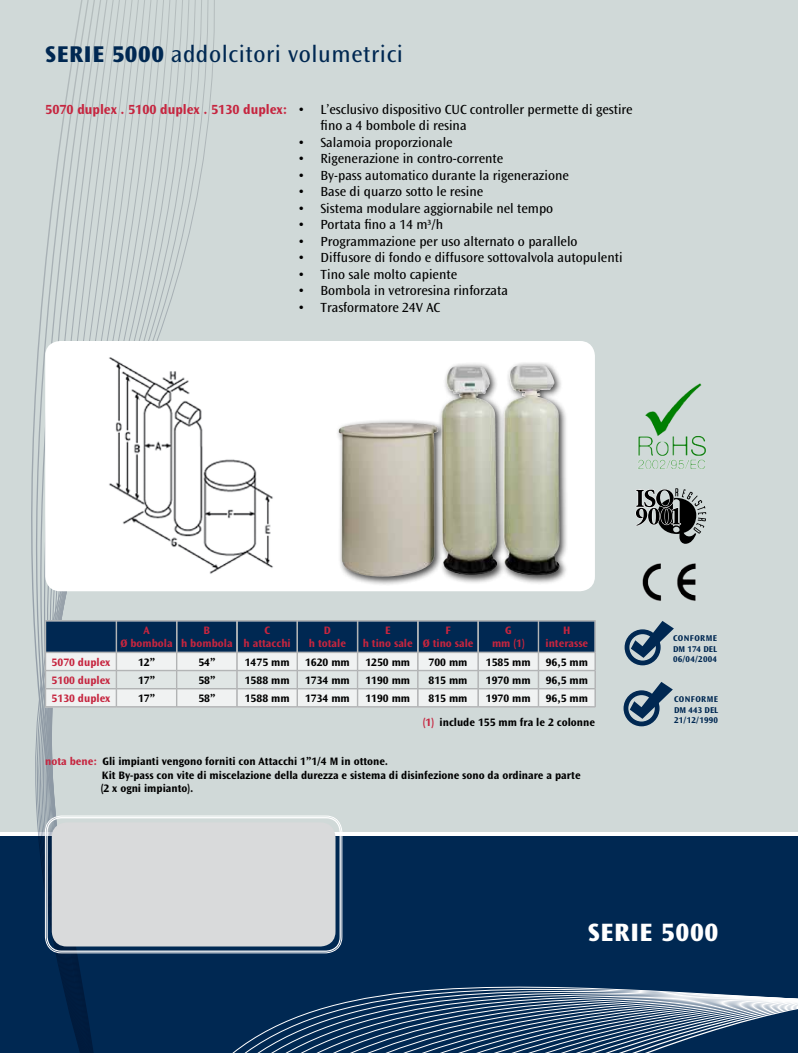
<style>
.page{position:relative;width:798px;height:1053px;background:#fff}
.page>*{position:absolute;margin:0;border:0;box-sizing:border-box;transform-origin:0 0}
.t1{font:800 26.12px "Ocean Sans Std";letter-spacing:.025em;color:#fff}
.t2{font:23.75px "Ocean Sans Std";letter-spacing:.025em;color:#002852}
.t3{font:13.75px/16.5px "Ocean Sans Std";color:#000}
.t4{font:700 13.75px "Ocean Sans Std";color:#c6253f}
.t5{font:700 11.25px/13.5px "Ocean Sans Std";color:#000}
.t6{font:700 11.25px/13.5px "Ocean Sans Std";color:#c6253f;text-align:center}
.t7{font:700 8.75px/10.5px "Ocean Sans Std";letter-spacing:.025em;color:#002852}
.s1{font-weight:800}
.s2{color:#c6253f}
</style>
<div class="page">
<div style="left:0;top:0;width:797px;height:831px;background:#d0d9d8"></div>
<div style="left:0;top:836px;width:797px;height:216px;background:#002852"></div>
<svg style="left:30px;top:0;width:195px;height:1052px"></svg>
<div style="left:45px;top:341px;width:549px;height:250px;background:#fff;border-radius:15px"></div>
<div style="left:334px;top:361px;width:234px;height:224px;background:#000;opacity:.75"></div>
<img style="left:509px;top:365px;width:23px;height:26px">
<img style="left:109px;top:357px;width:164px;height:217px">
<svg style="left:117px;top:927px;width:680px;height:125px"></svg>
<div style="left:52px;top:822px;width:283px;height:124px;background:#d9dadb;border-radius:15px"></div>
<div style="left:45px;top:815px;width:297px;height:137px;border:1px solid #fff;border-radius:16px"></div>
<div style="left:46px;top:817px;width:295px;height:134px;border:1px solid #fff;border-radius:14px"></div>
<svg style="left:45px;top:620px;width:551px;height:87px"></svg>
<hr style="left:116px;top:706px;width:61px;height:1px;background:#b1b3b4">
<hr style="left:177px;top:706px;width:60px;height:1px;background:#b1b3b4">
<hr style="left:237px;top:706px;width:60px;height:1px;background:#b1b3b4">
<hr style="left:297px;top:706px;width:60px;height:1px;background:#b1b3b4">
<hr style="left:357px;top:706px;width:61px;height:1px;background:#b1b3b4">
<hr style="left:418px;top:706px;width:60px;height:1px;background:#b1b3b4">
<hr style="left:478px;top:706px;width:60px;height:1px;background:#b1b3b4">
<hr style="left:538px;top:706px;width:57px;height:1px;background:#b1b3b4">
<hr style="left:45px;top:706px;width:71px;height:1px;background:#b1b3b4">
<svg style="left:635px;top:488px;width:71px;height:55px"></svg>
<img style="left:638px;top:383px;width:68px;height:86px">
<img style="left:642px;top:563px;width:54px;height:38px">
<svg style="left:624px;top:621px;width:49px;height:45px"></svg>
<svg style="left:623px;top:682px;width:49px;height:45px"></svg>
<h2 class="t2" style="left:45px;top:41px;width:359px"><span class="s1">SERIE 5000</span> addolcitori volumetrici</h2>
<p class="t4" style="left:45px;top:101px;width:243px">5070 duplex . 5100 duplex . 5130 duplex:</p>
<p class="t3" style="left:320px;top:101px;width:313px;text-indent:-22px">• L’esclusivo dispositivo CUC controller permette di gestire fino a 4 bombole di resina</p>
<p class="t3" style="left:298px;top:134px;width:156px">• Salamoia proporzionale</p>
<p class="t3" style="left:298px;top:151px;width:207px">• Rigenerazione in contro-corrente</p>
<p class="t3" style="left:298px;top:167px;width:272px">• By-pass automatico durante la rigenerazione</p>
<p class="t3" style="left:298px;top:184px;width:187px">• Base di quarzo sotto le resine</p>
<p class="t3" style="left:298px;top:200px;width:257px">• Sistema modulare aggiornabile nel tempo</p>
<p class="t3" style="left:298px;top:217px;width:146px">• Portata fino a 14 m³/h</p>
<p class="t3" style="left:298px;top:233px;width:281px">• Programmazione per uso alternato o parallelo</p>
<p class="t3" style="left:298px;top:250px;width:326px">• Diffusore di fondo e diffusore sottovalvola autopulenti</p>
<p class="t3" style="left:298px;top:266px;width:160px">• Tino sale molto capiente</p>
<p class="t3" style="left:298px;top:283px;width:211px">• Bombola in vetroresina rinforzata</p>
<p class="t3" style="left:298px;top:299px;width:143px">• Trasformatore 24V AC</p>
<p class="t6" style="left:120px;top:623px;width:54px">A<br>Ø bombola</p>
<p class="t6" style="left:181px;top:623px;width:53px">B<br>h bombola</p>
<p class="t6" style="left:243px;top:623px;width:49px">C<br>h attacchi</p>
<p class="t6" style="left:309px;top:623px;width:39px">D<br>h totale</p>
<p class="t6" style="left:362px;top:623px;width:51px">E<br>h tino sale</p>
<p class="t6" style="left:422px;top:623px;width:52px">F<br>Ø tino sale</p>
<p class="t6" style="left:492px;top:623px;width:34px">G<br>mm (1)</p>
<p class="t6" style="left:545px;top:623px;width:44px">H interasse</p>
<p class="t6" style="left:52px;top:655px;width:60px">5070 duplex</p>
<p class="t5" style="left:138px;top:655px;width:18px">12”</p>
<p class="t5" style="left:198px;top:655px;width:18px">54”</p>
<p class="t5" style="left:245px;top:655px;width:46px">1475 mm</p>
<p class="t5" style="left:305px;top:655px;width:46px">1620 mm</p>
<p class="t5" style="left:365px;top:655px;width:46px">1250 mm</p>
<p class="t5" style="left:428px;top:655px;width:40px">700 mm</p>
<p class="t5" style="left:486px;top:655px;width:46px">1585 mm</p>
<p class="t5" style="left:545px;top:655px;width:44px">96,5 mm</p>
<p class="t6" style="left:52px;top:673px;width:60px">5100 duplex</p>
<p class="t5" style="left:138px;top:673px;width:18px">17”</p>
<p class="t5" style="left:198px;top:673px;width:18px">58”</p>
<p class="t5" style="left:245px;top:673px;width:46px">1588 mm</p>
<p class="t5" style="left:305px;top:673px;width:46px">1734 mm</p>
<p class="t5" style="left:365px;top:673px;width:46px">1190 mm</p>
<p class="t5" style="left:428px;top:673px;width:40px">815 mm</p>
<p class="t5" style="left:486px;top:673px;width:46px">1970 mm</p>
<p class="t5" style="left:545px;top:673px;width:44px">96,5 mm</p>
<p class="t6" style="left:52px;top:691px;width:60px">5130 duplex</p>
<p class="t5" style="left:138px;top:691px;width:18px">17”</p>
<p class="t5" style="left:198px;top:691px;width:18px">58”</p>
<p class="t5" style="left:245px;top:691px;width:46px">1588 mm</p>
<p class="t5" style="left:305px;top:691px;width:46px">1734 mm</p>
<p class="t5" style="left:365px;top:691px;width:46px">1190 mm</p>
<p class="t5" style="left:428px;top:691px;width:40px">815 mm</p>
<p class="t5" style="left:486px;top:691px;width:46px">1970 mm</p>
<p class="t5" style="left:545px;top:691px;width:44px">96,5 mm</p>
<p class="t5" style="left:422px;top:716px;width:174px"><span class="s2">(1)</span> include 155 mm fra le 2 colonne</p>
<p class="t5" style="left:101px;top:754px;width:481px;text-indent:-56px"><span class="s2">nota bene:</span> Gli impianti vengono forniti con Attacchi 1”1/4 M in ottone.<br>Kit By-pass con vite di miscelazione della durezza e sistema di disinfezione sono da ordinare a parte (2 x ogni impianto).</p>
<p class="t7" style="left:672px;top:633px;width:46px">conforme<br>DM 174 del<br>06/04/2004</p>
<p class="t7" style="left:673px;top:694px;width:46px">conforme<br>DM 443 del<br>21/12/1990</p>
<h1 class="t1" style="left:587px;top:917px;width:132px">SERIE 5000</h1>
</div>
